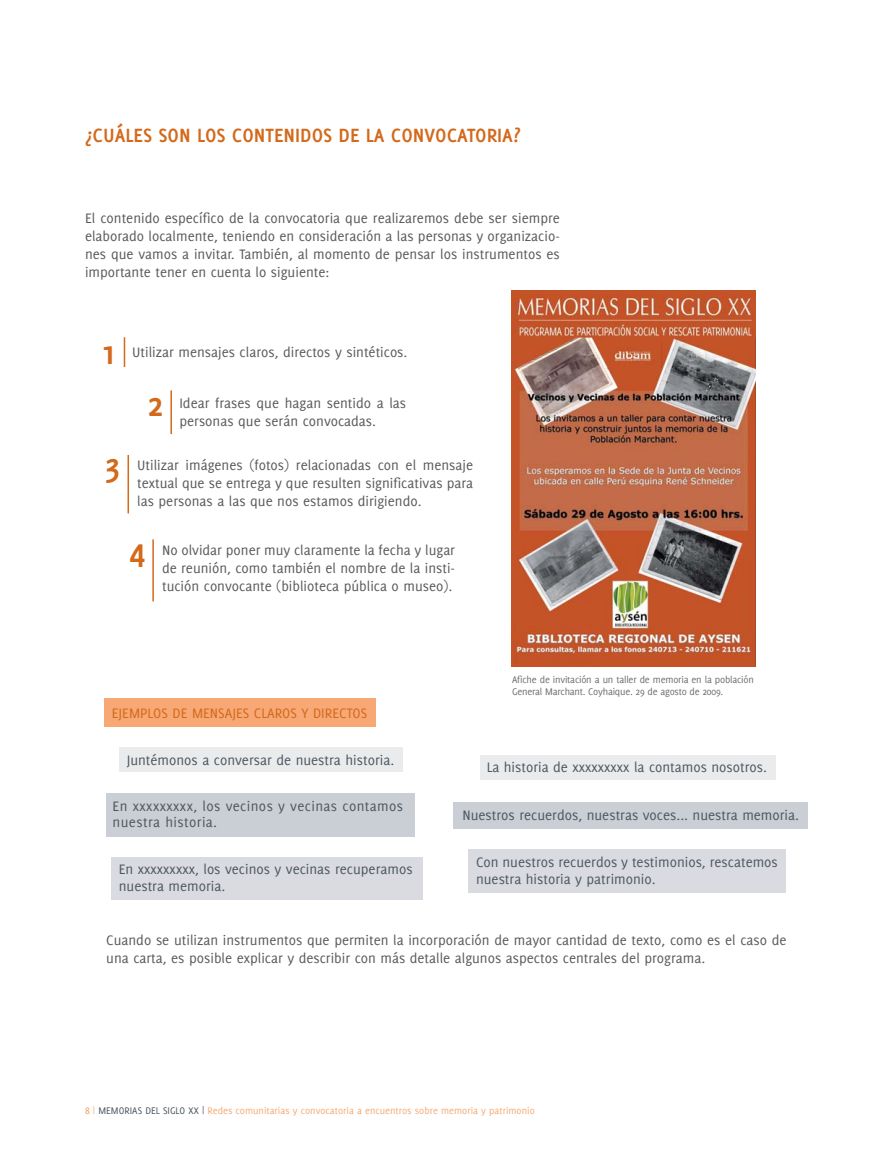
<style>
.page{position:relative;width:893px;height:1149px;background:#fff}
.page>*{position:absolute;margin:0;border:0;box-sizing:border-box;transform-origin:0 0}
.t1{font:700 36px "Delicious";color:#d3691b}
.t2{font:700 21px "Delicious";color:#d3691b}
.t3{font:15px/18px "Delicious";color:#58595b;text-align:justify}
.t4{font:15px/16.5px "Delicious";color:#4c5760}
.t5{font:15px/16.5px "Delicious";letter-spacing:.025em;color:#4c5760}
.t6{font:15px "Delicious";color:#d3691b}
.t7{font:10.5px/12px "Delicious";letter-spacing:-.02em;color:#6d6e70}
.t8{font:10.5px "Delicious";color:#f5a972}
.s1{color:#f39557}
.s2{color:#4c5760}
</style>
<div class="page">
<div style="left:119px;top:747px;width:284px;height:25px;background:#eaebed"></div>
<div style="left:106px;top:792px;width:309px;height:44px;background:#caced5"></div>
<div style="left:111px;top:856px;width:311px;height:43px;background:#d9dbe0"></div>
<div style="left:480px;top:754px;width:295px;height:25px;background:#eaebed"></div>
<div style="left:454px;top:802px;width:354px;height:26px;background:#caced5"></div>
<div style="left:468px;top:849px;width:317px;height:43px;background:#d9dbe0"></div>
<div style="left:104px;top:698px;width:271px;height:28px;background:#f7a874"></div>
<img style="left:512px;top:290px;width:243px;height:376px">
<hr style="left:124px;top:337px;width:1px;height:30px;background:#d3691b">
<hr style="left:170px;top:390px;width:2px;height:44px;background:#d3691b">
<hr style="left:128px;top:455px;width:1px;height:58px;background:#d3691b">
<hr style="left:152px;top:539px;width:2px;height:62px;background:#d3691b">
<h2 class="t2" style="left:85px;top:127px;width:437px">¿CUÁLES SON LOS CONTENIDOS DE LA CONVOCATORIA?</h2>
<p class="t3" style="left:85px;top:210px;width:476px">El contenido específico de la convocatoria que realizaremos debe ser siempre elaborado localmente, teniendo en consideración a las personas y organizacio&shy;nes que vamos a invitar. También, al momento de pensar los instrumentos es importante tener en cuenta lo siguiente:</p>
<h1 class="t1" style="left:100px;top:337px;width:18px">1</h1>
<p class="t3" style="left:132px;top:344px;width:277px">Utilizar mensajes claros, directos y sintéticos.</p>
<h1 class="t1" style="left:104px;top:451px;width:18px">3</h1>
<p class="t3" style="left:179px;top:395px;width:228px">Idear frases que hagan sentido a las personas que serán convocadas.</p>
<p class="t3" style="left:137px;top:457px;width:337px">Utilizar imágenes (fotos) relacionadas con el mensaje textual que se entrega y que resulten significativas para las personas a las que nos estamos dirigiendo.</p>
<p class="t3" style="left:162px;top:542px;width:295px">No olvidar poner muy claramente la fecha y lugar de reunión, como también el nombre de la insti&shy;tución convocante (biblioteca pública o museo).</p>
<h1 class="t1" style="left:147px;top:389px;width:18px">2</h1>
<h1 class="t1" style="left:129px;top:535px;width:18px">4</h1>
<p class="t6" style="left:112px;top:707px;width:257px">EJEMPLOS DE MENSAJES CLAROS Y DIRECTOS</p>
<p class="t7" style="left:512px;top:674px;width:243px">Afiche de invitación a un taller de memoria en la población<br>General Marchant. Coyhaique. 29 de agosto de 2009.</p>
<p class="t4" style="left:127px;top:752px;width:269px">Juntémonos a conversar de nuestra historia.</p>
<p class="t5" style="left:113px;top:798px;width:292px">En xxxxxxxxx, los vecinos y vecinas contamos nuestra historia.</p>
<p class="t4" style="left:119px;top:862px;width:295px">En xxxxxxxxx, los vecinos y vecinas recuperamos nuestra memoria.</p>
<p class="t4" style="left:487px;top:760px;width:282px">La historia de xxxxxxxxx la contamos nosotros.</p>
<p class="t4" style="left:462px;top:807px;width:338px">Nuestros recuerdos, nuestras voces... nuestra memoria.</p>
<p class="t4" style="left:476px;top:855px;width:303px">Con nuestros recuerdos y testimonios, rescatemos nuestra historia y patrimonio.</p>
<p class="t3" style="left:106px;top:931px;width:682px">Cuando se utilizan instrumentos que permiten la incorporación de mayor cantidad de texto, como es el caso de una carta, es posible explicar y describir con más detalle algunos aspectos centrales del programa.</p>
<p class="t8" style="left:85px;top:1105px;width:451px"><span class="s1">8</span> | <span class="s2">MEMORIAS DEL SIGLO XX |</span> Redes comunitarias y convocatoria a encuentros sobre memoria y patrimonio</p>
</div>
